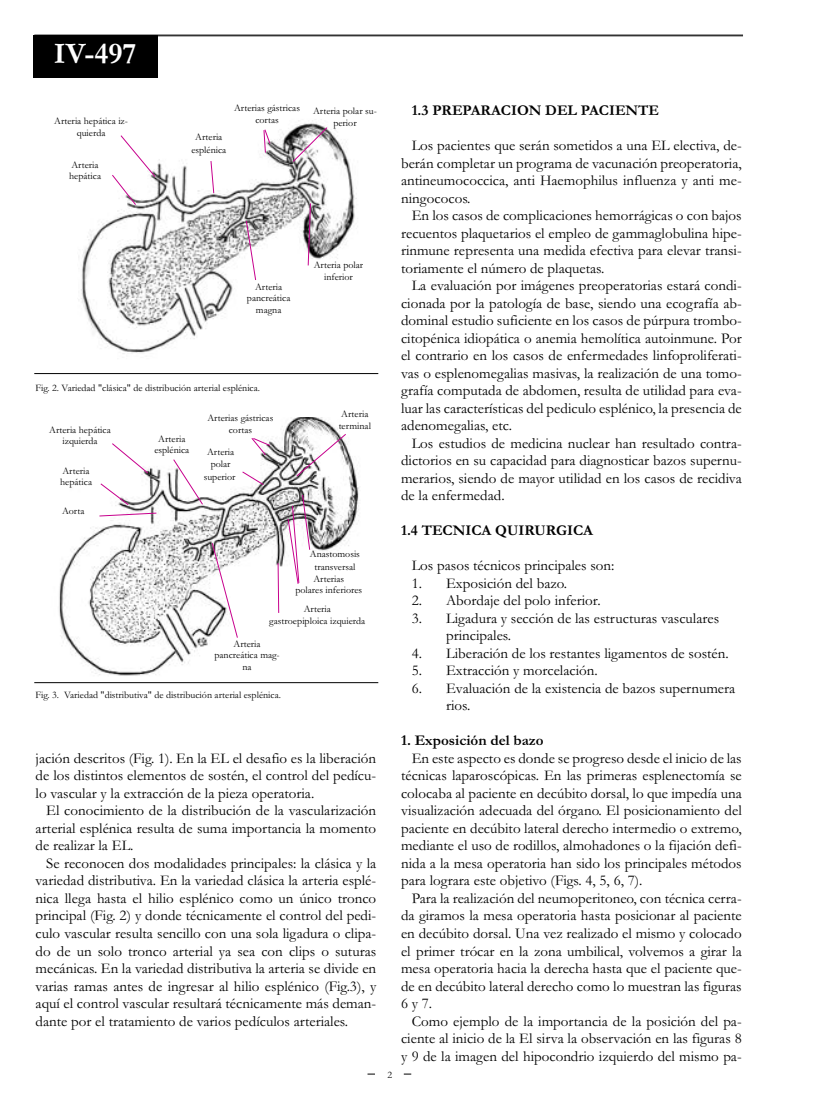
<style>
.page{position:relative;width:815px;height:1099px;background:#fff}
.page>*{position:absolute;margin:0;border:0;box-sizing:border-box;transform-origin:0 0}
.t1{font:700 30px "Garamond";color:#fff}
.t2{font:15px/17.5px "Garamond";color:#000;text-align:justify}
.t3{font:700 15px "Garamond";color:#000}
.t4{font:10px/11.2px "Garamond";color:#000;text-align:center}
</style>
<div class="page">
<hr style="left:34px;top:34px;width:709px;height:2px;background:#333">
<div style="left:33px;top:35px;width:124px;height:43px;background:#000"></div>
<hr style="left:34px;top:373px;width:344px;height:1px;background:#000">
<img style="left:81px;top:120px;width:276px;height:234px">
<hr style="left:34px;top:682px;width:344px;height:1px;background:#000">
<img style="left:59px;top:417px;width:300px;height:259px">
<svg style="left:111px;top:443px;width:38px;height:31px"></svg>
<svg style="left:242px;top:471px;width:22px;height:14px"></svg>
<svg style="left:251px;top:437px;width:20px;height:18px"></svg>
<svg style="left:296px;top:433px;width:51px;height:44px"></svg>
<svg style="left:287px;top:494px;width:23px;height:90px"></svg>
<svg style="left:277px;top:562px;width:2px;height:51px"></svg>
<svg style="left:173px;top:459px;width:30px;height:46px"></svg>
<svg style="left:99px;top:512px;width:58px;height:4px"></svg>
<svg style="left:100px;top:483px;width:29px;height:22px"></svg>
<svg style="left:210px;top:160px;width:4px;height:34px"></svg>
<svg style="left:263px;top:129px;width:8px;height:24px"></svg>
<svg style="left:292px;top:127px;width:36px;height:35px"></svg>
<svg style="left:308px;top:203px;width:3px;height:63px"></svg>
<svg style="left:246px;top:220px;width:10px;height:61px"></svg>
<svg style="left:112px;top:135px;width:44px;height:70px"></svg>
<svg style="left:212px;top:542px;width:26px;height:96px"></svg>
<h1 class="t1" style="left:54px;top:35px;width:84px">IV-497</h1>
<p class="t4" style="left:54px;top:114px;width:75px;line-height:12.5px">Arteria hepática iz&shy;quierda</p>
<p class="t4" style="left:69px;top:159px;width:33px;text-align:left">Arteria hepática</p>
<p class="t4" style="left:234px;top:101px;width:67px;line-height:12.5px">Arterias gástricas cortas</p>
<p class="t4" style="left:313px;top:104px;width:65px;line-height:12.5px">Arteria polar su&shy;perior</p>
<p class="t4" style="left:191px;top:131px;width:36px;line-height:12.5px">Arteria esplénica</p>
<p class="t4" style="left:247px;top:281px;width:45px">Arteria pancreática magna</p>
<p class="t4" style="left:314px;top:259px;width:51px">Arteria polar inferior</p>
<p class="t4" style="left:36px;top:382px;width:226px">Fig. 2. Variedad "clásica" de distribución arterial esplénica.</p>
<p class="t4" style="left:49px;top:423px;width:63px">Arteria hepática izquierda</p>
<p class="t4" style="left:60px;top:465px;width:33px;text-align:left">Arteria hepática</p>
<p class="t4" style="left:62px;top:505px;width:24px">Aorta</p>
<p class="t4" style="left:154px;top:432px;width:36px">Arteria esplénica</p>
<p class="t4" style="left:208px;top:411px;width:67px;line-height:12.5px">Arterias gástricas cortas</p>
<p class="t4" style="left:339px;top:407px;width:34px;line-height:12.5px;text-align:left">Arteria terminal</p>
<p class="t4" style="left:204px;top:445px;width:33px;line-height:12.5px">Arteria polar superior</p>
<p class="t4" style="left:310px;top:548px;width:52px">Anastomosis</p>
<p class="t4" style="left:314px;top:560px;width:43px">transversal</p>
<p class="t4" style="left:313px;top:573px;width:32px">Arterias</p>
<p class="t4" style="left:295px;top:584px;width:68px">polares inferiores</p>
<p class="t4" style="left:269px;top:603px;width:98px">Arteria<br>gastroepiploica izquierda</p>
<p class="t4" style="left:214px;top:638px;width:67px">Arteria pancreática mag&shy;na</p>
<p class="t4" style="left:36px;top:689px;width:247px">Fig. 3. Variedad "distributiva" de distribución arterial esplénica.</p>
<p class="t2" style="left:36px;top:749px;width:342px">jación descritos (Fig. 1). En la EL el desafio es la liberación de los distintos elementos de sostén, el control del pedícu&shy;lo vascular y la extracción de la pieza operatoria.</p>
<p class="t2" style="left:36px;top:801px;width:342px;text-indent:11px">El conocimiento de la distribución de la vascularización arterial esplénica resulta de suma importancia la momento de realizar la EL.</p>
<p class="t2" style="left:36px;top:854px;width:342px;text-indent:11px">Se reconocen dos modalidades principales: la clásica y la variedad distributiva. En la variedad clásica la arteria esplé&shy;nica llega hasta el hilio esplénico como un único tronco principal (Fig. 2) y donde técnicamente el control del pedi&shy;culo vascular resulta sencillo con una sola ligadura o clipa&shy;do de un solo tronco arterial ya sea con clips o suturas mecánicas. En la variedad distributiva la arteria se divide en varias ramas antes de ingresar al hilio esplénico (Fig.3), y aquí el control vascular resultará técnicamente más deman&shy;dante por el tratamiento de varios pedículos arteriales.</p>
<p class="t4" style="left:388px;top:1068px;width:6px">2</p>
<p class="t3" style="left:412px;top:101px;width:249px">1.3 PREPARACION DEL PACIENTE</p>
<p class="t2" style="left:401px;top:136px;width:342px;text-indent:11px">Los pacientes que serán sometidos a una EL electiva, de&shy;berán completar un programa de vacunación preoperatoria, antineumococcica, anti Haemophilus influenza y anti me&shy;ningococos.</p>
<p class="t2" style="left:401px;top:206px;width:342px;text-indent:11px">En los casos de complicaciones hemorrágicas o con bajos recuentos plaquetarios el empleo de gammaglobulina hipe&shy;rinmune representa una medida efectiva para elevar transi&shy;toriamente el número de plaquetas.</p>
<p class="t2" style="left:401px;top:276px;width:342px;text-indent:11px">La evaluación por imágenes preoperatorias estará condi&shy;cionada por la patología de base, siendo una ecografía ab&shy;dominal estudio suficiente en los casos de púrpura trombo&shy;citopénica idiopática o anemia hemolítica autoinmune. Por el contrario en los casos de enfermedades linfoproliferati&shy;vas o esplenomegalias masivas, la realización de una tomo&shy;grafía computada de abdomen, resulta de utilidad para eva&shy;luar las características del pediculo esplénico, la presencia de adenomegalias, etc.</p>
<p class="t2" style="left:401px;top:434px;width:342px;text-indent:11px">Los estudios de medicina nuclear han resultado contra&shy;dictorios en su capacidad para diagnosticar bazos supernu&shy;merarios, siendo de mayor utilidad en los casos de recidiva de la enfermedad.</p>
<p class="t3" style="left:401px;top:521px;width:193px">1.4 TECNICA QUIRURGICA</p>
<p class="t2" style="left:412px;top:556px;width:204px">Los pasos técnicos principales son:</p>
<p class="t2" style="left:412px;top:574px;width:157px">1. Exposición del bazo.</p>
<p class="t2" style="left:412px;top:591px;width:190px">2. Abordaje del polo inferior.</p>
<p class="t2" style="left:446px;top:609px;width:275px;text-indent:-34px">3. Ligadura y sección de las estructuras vasculares principales.</p>
<p class="t2" style="left:412px;top:644px;width:318px">4. Liberación de los restantes ligamentos de sostén.</p>
<p class="t2" style="left:412px;top:661px;width:188px">5. Extracción y morcelación.</p>
<p class="t2" style="left:446px;top:679px;width:291px;text-indent:-34px">6. Evaluación de la existencia de bazos supernumera rios.</p>
<p class="t3" style="left:401px;top:731px;width:144px">1. Exposición del bazo</p>
<p class="t2" style="left:401px;top:749px;width:342px;text-indent:11px">En este aspecto es donde se progreso desde el inicio de las técnicas laparoscópicas. En las primeras esplenectomía se colocaba al paciente en decúbito dorsal, lo que impedía una visualización adecuada del órgano. El posicionamiento del paciente en decúbito lateral derecho intermedio o extremo, mediante el uso de rodillos, almohadones o la fijación defi&shy;nida a la mesa operatoria han sido los principales métodos para lograra este objetivo (Figs. 4, 5, 6, 7).</p>
<p class="t2" style="left:401px;top:889px;width:342px;text-indent:11px">Para la realización del neumoperitoneo, con técnica cerra&shy;da giramos la mesa operatoria hasta posicionar al paciente en decúbito dorsal. Una vez realizado el mismo y colocado el primer trócar en la zona umbilical, volvemos a girar la mesa operatoria hacia la derecha hasta que el paciente que&shy;de en decúbito lateral derecho como lo muestran las figuras 6y7.</p>
<p class="t2" style="left:401px;top:1011px;width:342px;text-indent:11px">Como ejemplo de la importancia de la posición del pa&shy;ciente al inicio de la El sirva la observación en las figuras 8 y 9 de la imagen del hipocondrio izquierdo del mismo pa-</p>
</div>
